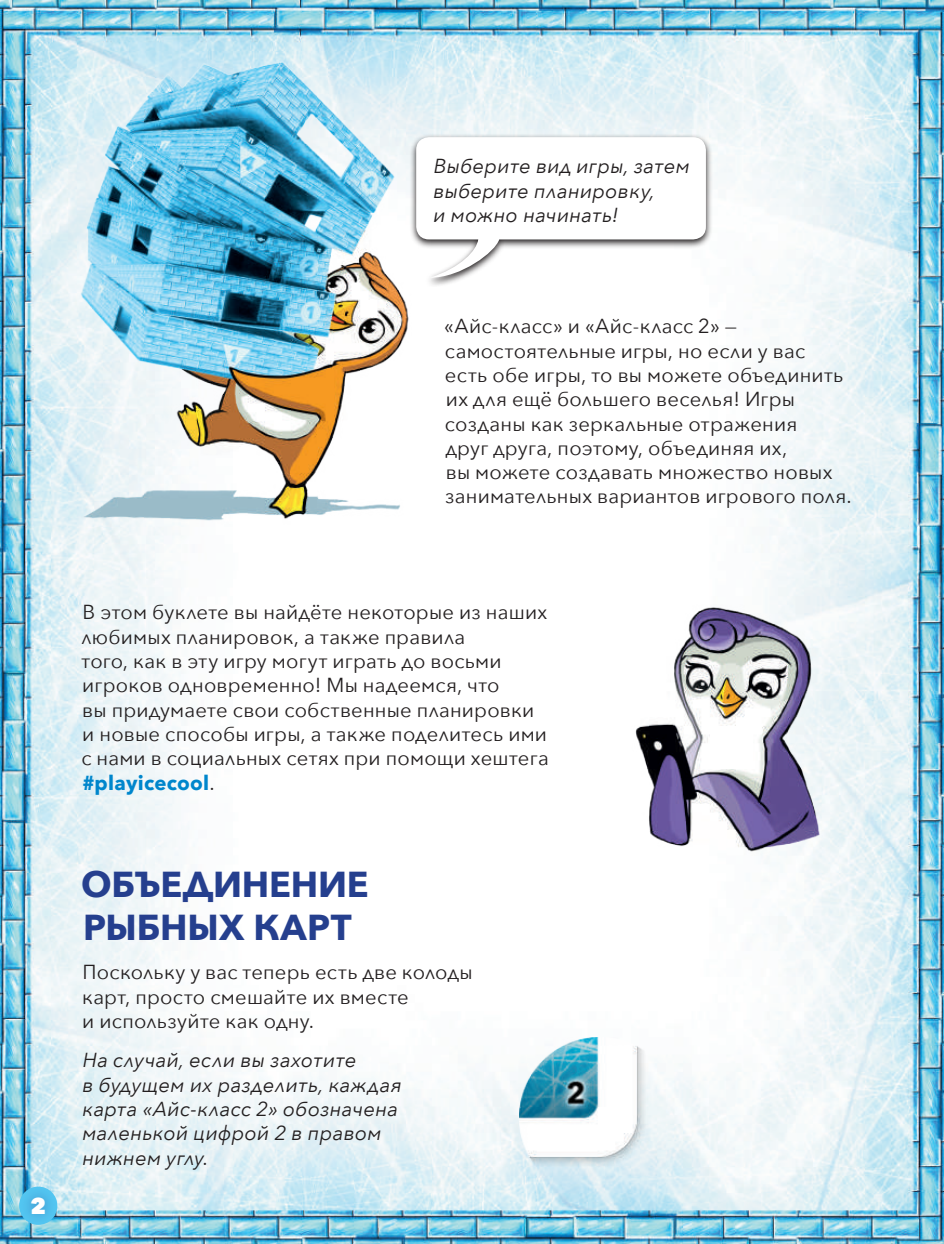
<style>
.page{position:relative;width:944px;height:1244px;background:#fff}
.page>*{position:absolute;margin:0;border:0;box-sizing:border-box;transform-origin:0 0}
.t1{font:700 36px/43.2px "Avenir Next";letter-spacing:-.01em;color:#253f8e}
.t2{font:800 22.5px "Avenir Next";color:#fff}
.t3{font:20.25px/24.3px "Avenir Next";letter-spacing:.01em;color:#231f20}
.t4{font:italic 20.25px/24.3px "Avenir Next";letter-spacing:.005em;color:#231f20}
.s1{font-weight:700;color:#0086cc}
</style>
<div class="page">
<img style="left:0;top:0;width:944px;height:1244px">
<img style="left:545px;top:561px;width:382px;height:333px">
<img style="left:0;top:14px;width:546px;height:539px">
<img style="left:520px;top:1037px;width:127px;height:130px">
<svg style="left:409px;top:133px;width:304px;height:154px"></svg>
<svg style="left:416px;top:137px;width:290px;height:141px"></svg>
<div style="left:19px;top:1184px;width:39px;height:43px;background:#253f8e;opacity:.5"></div>
<p class="t4" style="left:433px;top:153px;width:258px">Выберите вид игры, затем выберите планировку,<br>и можно начинать!</p>
<p class="t3" style="left:444px;top:313px;width:409px">«Айс-класс» и «Айс-класс 2» — самостоятельные игры, но если у вас есть обе игры, то вы можете объединить их для ещё большего веселья! Игры созданы как зеркальные отражения<br>друг друга, поэтому, объединяя их,<br>вы можете создавать множество новых занимательных вариантов игрового поля.</p>
<p class="t2" style="left:30px;top:1192px;width:17px">2</p>
<p class="t3" style="left:81px;top:599px;width:469px">В этом буклете вы найдёте некоторые из наших любимых планировок, а также правила<br>того, как в эту игру могут играть до восьми игроков одновременно! Мы надеемся, что<br>вы придумаете свои собственные планировки и новые способы игры, а также поделитесь ими с нами в социальных сетях при помощи хештега <span class="s1">#playicecool</span>.</p>
<h1 class="t1" style="left:81px;top:862px;width:289px">ОБЪЕДИНЕНИЕ<br>РЫБНЫХ КАРТ</h1>
<p class="t3" style="left:82px;top:959px;width:392px">Поскольку у вас теперь есть две колоды карт, просто смешайте их вместе<br>и используйте как одну.</p>
<p class="t4" style="left:83px;top:1047px;width:321px">На случай, если вы захотите<br>в будущем их разделить, каждая карта «Айс-класс 2» обозначена маленькой цифрой 2 в правом нижнем углу.</p>
</div>
